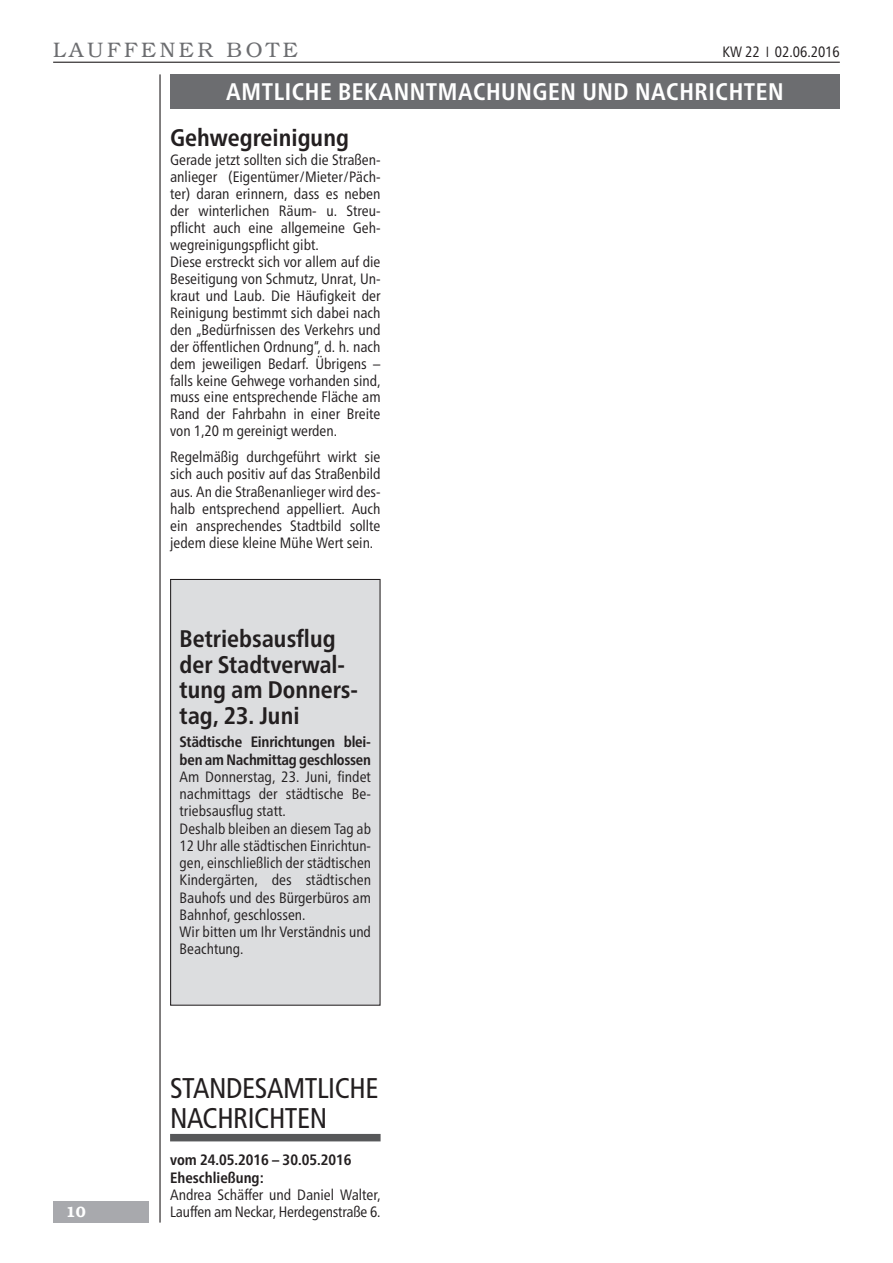
<style>
.page{position:relative;width:893px;height:1263px;background:#fff}
.page>*{position:absolute;margin:0;border:0;box-sizing:border-box;transform-origin:0 0}
.t1{font:condensed 28.5px/30px "Frutiger LT";letter-spacing:-.015em;color:#231f20}
._04_Ueberschrift{font:700 condensed 24px/25.5px "Frutiger Neue LTW1 G";color:#231f20}
.t2{font:700 condensed 24px "Frutiger Neue LTW1 G";letter-spacing:.025em;color:#fff}
.t3{font:300 21px "Bookman LT";letter-spacing:.17em;color:#6c6d70}
._01_Fliesstext{font:condensed 15px/17.2px "Frutiger Neue LTW1 G";color:#231f20;text-align:justify}
._09_Uebersch_verein{font:700 condensed 15px "Frutiger Neue LTW1 G";color:#231f20}
._01_Fliesstext-2{font:700 condensed 15px "Frutiger Neue LTW1 G";color:#231f20}
.t4{font:600 15px "Bookman LT";color:#fff}
.s1{font-weight:700}
</style>
<div class="page">
<hr style="left:53px;top:62px;width:787px;height:1px;background:#231f20">
<hr style="left:159px;top:74px;width:2px;height:1148px;background:#231f20">
<div style="left:53px;top:1201px;width:96px;height:21px;background:#a8a9ad"></div>
<div style="left:170px;top:74px;width:670px;height:34px;background:#6c6d70"></div>
<div style="left:171px;top:579px;width:209px;height:426px;background:#dcdddf"></div>
<div style="left:170px;top:579px;width:211px;height:427px;border:1px solid #231f20"></div>
<div style="left:170px;top:1134px;width:210px;height:7px;background:#57585a"></div>
<h3 class="t3" style="left:53px;top:38px;width:246px">LAUFFENER BOTE</h3>
<p class="_01_Fliesstext" style="left:722px;top:42px;width:119px">KW 22 02.06.2016</p>
<p class="t2" style="left:226px;top:73px;width:559px">AMTLICHE BEKANNTMACHUNGEN UND NACHRICHTEN</p>
<h1 class="_04_Ueberschrift" style="left:170px;top:123px;width:180px">Gehwegreinigung</h1>
<p class="_01_Fliesstext" style="left:170px;top:150px;width:212px">Gerade jetzt sollten sich die Straßen&shy;anlieger (Eigentümer/Mieter/Päch&shy;ter) daran erinnern, dass es neben der winterlichen Räum- u. Streu&shy;pflicht auch eine allgemeine Geh&shy;wegreinigungspflicht gibt.</p>
<p class="_01_Fliesstext" style="left:170px;top:252px;width:212px">Diese erstreckt sich vor allem auf die Beseitigung von Schmutz, Unrat, Un&shy;kraut und Laub. Die Häufigkeit der Reinigung bestimmt sich dabei nach den „Bedürfnissen des Verkehrs und der öffentlichen Ordnung“, d. h. nach dem jeweiligen Bedarf. Übrigens – falls keine Gehwege vorhanden sind, muss eine entsprechende Fläche am Rand der Fahrbahn in einer Breite von 1,20 m gereinigt werden.</p>
<p class="_01_Fliesstext" style="left:170px;top:447px;width:212px">Regelmäßig durchgeführt wirkt sie sich auch positiv auf das Straßenbild aus. An die Straßenanlieger wird des&shy;halb entsprechend appelliert. Auch ein ansprechendes Stadtbild sollte jedem diese kleine Mühe Wert sein.</p>
<p class="t4" style="left:66px;top:1203px;width:21px">10</p>
<p class="_04_Ueberschrift" style="left:180px;top:624px;width:180px">Betriebsausflug der Stadtverwal&shy;tung am Donners&shy;tag, 23. Juni</p>
<p class="_01_Fliesstext" style="left:180px;top:732px;width:193px;text-align:left"><span class="s1">Städtische Einrichtungen blei&shy;ben am Nachmittag geschlossen<br></span>Am Donnerstag, 23. Juni, findet nachmittags der städtische Be&shy;triebsausflug statt.<br>Deshalb bleiben an diesem Tag ab<br>12 Uhr alle städtischen Einrichtun&shy;gen, einschließlich der städtischen<br>Kindergärten, des städtischen<br>Bauhofs und des Bürgerbüros am<br>Bahnhof, geschlossen.<br>Wir bitten um Ihr Verständnis und<br>Beachtung.</p>
<p class="t1" style="left:170px;top:1073px;width:210px">STANDESAMTLICHE<br>NACHRICHTEN</p>
<p class="_09_Uebersch_verein" style="left:170px;top:1149px;width:183px">vom 24.05.2016 – 30.05.2016</p>
<p class="_01_Fliesstext-2" style="left:170px;top:1166px;width:95px">Eheschließung:</p>
<p class="_01_Fliesstext" style="left:170px;top:1185px;width:212px">Andrea Schäffer und Daniel Walter,<br>Lauffen am Neckar, Herdegenstraße 6.</p>
</div>
